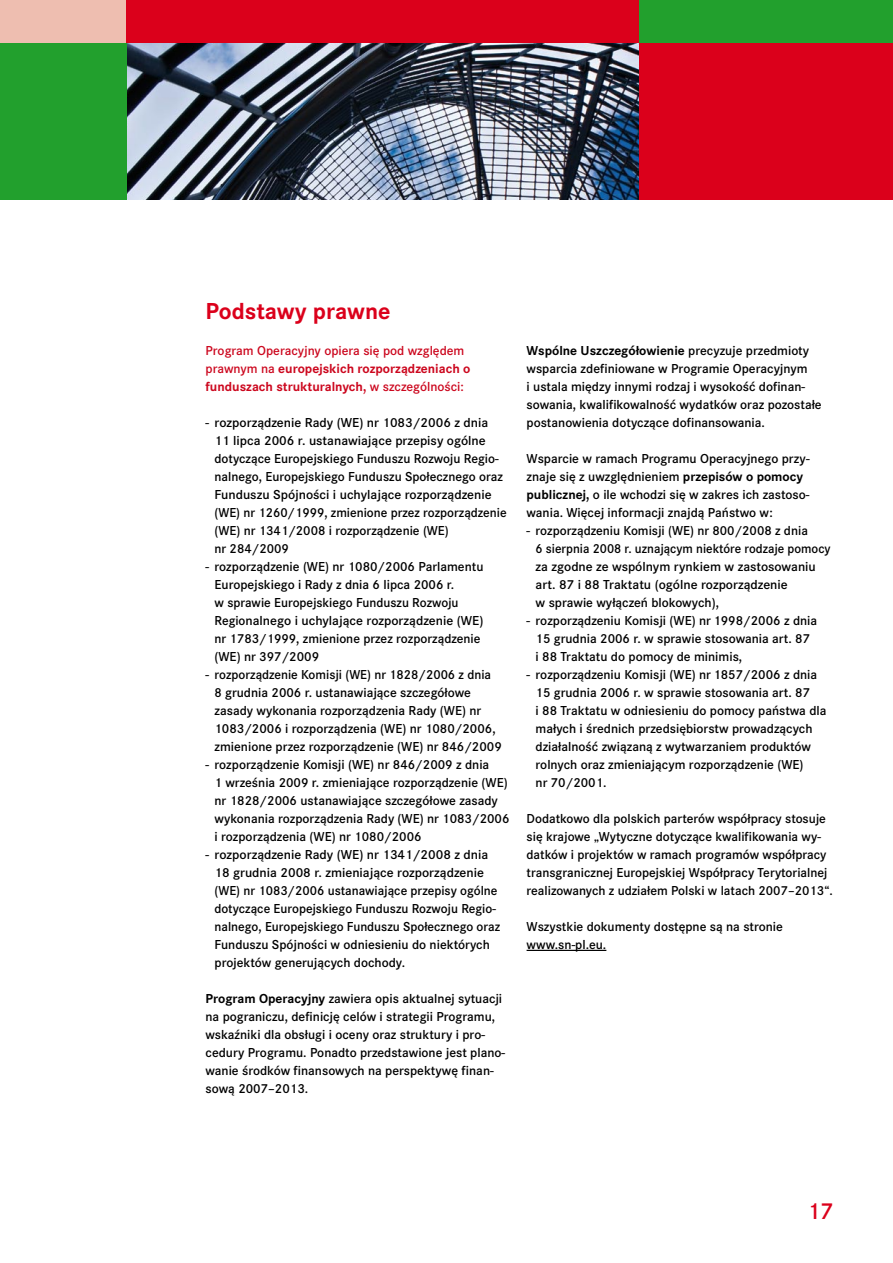
<style>
.page{position:relative;width:893px;height:1263px;background:#fff}
.page>*{position:absolute;margin:0;border:0;box-sizing:border-box;transform-origin:0 0}
.t1{font:700 24px "Corporate STCE";color:#db001b}
.t2{font:24px "Corporate STCE Dem";color:#db001b}
.t3{font:13.5px/18px "Corporate STCE Dem";color:#000}
.t4{font:700 13.5px/18px "Corporate STCE";color:#cc071e}
.t5{font:700 13.5px "Corporate STCE";color:#000}
.t6{font:13.5px "Corporate STCE Dem";color:#cc071e}
.s1{font-family:"Corporate STCE Dem";font-weight:400}
.s2{font-family:"Corporate STCE";font-weight:700}
</style>
<div class="page">
<hr style="left:527px;top:950px;width:79px;height:1px;background:#000">
<img style="left:126px;top:43px;width:513px;height:157px">
<div style="left:0;top:0;width:127px;height:43px;background:#eebeb0"></div>
<div style="left:0;top:43px;width:126px;height:157px;background:#22a02d"></div>
<div style="left:639px;top:43px;width:254px;height:157px;background:#db001b"></div>
<div style="left:126px;top:0;width:513px;height:43px;background:#db001b"></div>
<div style="left:639px;top:0;width:254px;height:43px;background:#22a02d"></div>
<h1 class="t1" style="left:206px;top:297px;width:186px">Podstawy prawne</h1>
<p class="t6" style="left:206px;top:343px;width:260px">Program Operacyjny opiera się pod względem</p>
<p class="t4" style="left:206px;top:360px;width:266px"><span class="s1">prawnym na</span> europejskich rozporządzeniach o funduszach strukturalnych, <span class="s1">w szczególności:</span></p>
<p class="t3" style="left:215px;top:414px;width:294px;text-indent:-9px">- rozporządzenie Rady (WE) nr 1083/2006 z dnia 11 lipca 2006 r. ustanawiające przepisy ogólne dotyczące Europejskiego Funduszu Rozwoju Regio&shy;nalnego, Europejskiego Funduszu Społecznego oraz Funduszu Spójności i uchylające rozporządzenie (WE) nr 1260/1999, zmienione przez rozporządzenie (WE) nr 1341/2008 i rozporządzenie (WE)<br>nr 284/2009</p>
<p class="t3" style="left:215px;top:558px;width:270px;text-indent:-9px">- rozporządzenie (WE) nr 1080/2006 Parlamentu Europejskiego i Rady z dnia 6 lipca 2006 r.<br>w sprawie Europejskiego Funduszu Rozwoju Regionalnego i uchylające rozporządzenie (WE) nr 1783/1999, zmienione przez rozporządzenie (WE) nr 397/2009</p>
<p class="t3" style="left:215px;top:666px;width:289px;text-indent:-9px">- rozporządzenie Komisji (WE) nr 1828/2006 z dnia<br>8 grudnia 2006 r. ustanawiające szczegółowe zasady wykonania rozporządzenia Rady (WE) nr 1083/2006 i rozporządzenia (WE) nr 1080/2006, zmienione przez rozporządzenie (WE) nr 846/2009</p>
<p class="t3" style="left:215px;top:756px;width:296px;text-indent:-9px">- rozporządzenie Komisji (WE) nr 846/2009 z dnia<br>1 września 2009 r. zmieniające rozporządzenie (WE) nr 1828/2006 ustanawiające szczegółowe zasady wykonania rozporządzenia Rady (WE) nr 1083/2006 i rozporządzenia (WE) nr 1080/2006</p>
<p class="t3" style="left:215px;top:846px;width:287px;text-indent:-9px">- rozporządzenie Rady (WE) nr 1341/2008 z dnia 18 grudnia 2008 r. zmieniające rozporządzenie (WE) nr 1083/2006 ustanawiające przepisy ogólne dotyczące Europejskiego Funduszu Rozwoju Regio&shy;nalnego, Europejskiego Funduszu Społecznego oraz Funduszu Spójności w odniesieniu do niektórych projektów generujących dochody.</p>
<p class="t3" style="left:206px;top:990px;width:301px"><span class="s2">Program Operacyjny</span> zawiera opis aktualnej sytuacji na pograniczu, definicję celów i strategii Programu, wskaźniki dla obsługi i oceny oraz struktury i pro&shy;cedury Programu. Ponadto przedstawione jest plano&shy;wanie środków finansowych na perspektywę finan&shy;sową 2007–2013.</p>
<p class="t5" style="left:527px;top:343px;width:284px">Wspólne Uszczegółowienie <span class="s1">precyzuje przedmioty</span></p>
<p class="t3" style="left:527px;top:360px;width:297px">wsparcia zdefiniowane w Programie Operacyjnym<br>i ustala między innymi rodzaj i wysokość dofinan&shy;sowania, kwalifikowalność wydatków oraz pozostałe postanowienia dotyczące dofinansowania.</p>
<p class="t3" style="left:527px;top:450px;width:284px">Wsparcie w ramach Programu Operacyjnego przy&shy;znaje się z uwzględnieniem <span class="s2">przepisów o pomocy publicznej,</span> o ile wchodzi się w zakres ich zastoso&shy;wania. Więcej informacji znajdą Państwo w:</p>
<p class="t3" style="left:536px;top:522px;width:297px;text-indent:-9px">- rozporządzeniu Komisji (WE) nr 800/2008 z dnia<br>6 sierpnia 2008 r. uznającym niektóre rodzaje pomocy za zgodne ze wspólnym rynkiem w zastosowaniu art. 87 i 88 Traktatu (ogólne rozporządzenie<br>w sprawie wyłączeń blokowych),</p>
<p class="t3" style="left:536px;top:612px;width:283px;text-indent:-9px">- rozporządzeniu Komisji (WE) nr 1998/2006 z dnia<br>15 grudnia 2006 r. w sprawie stosowania art. 87<br>i 88 Traktatu do pomocy de minimis,</p>
<p class="t3" style="left:536px;top:666px;width:292px;text-indent:-9px">- rozporządzeniu Komisji (WE) nr 1857/2006 z dnia 15 grudnia 2006 r. w sprawie stosowania art. 87<br>i 88 Traktatu w odniesieniu do pomocy państwa dla małych i średnich przedsiębiorstw prowadzących działalność związaną z wytwarzaniem produktów rolnych oraz zmieniającym rozporządzenie (WE)<br>nr 70/2001.</p>
<p class="t3" style="left:527px;top:810px;width:308px">Dodatkowo dla polskich parterów współpracy stosuje się krajowe „Wytyczne dotyczące kwalifikowania wy&shy;datków i projektów w ramach programów współpracy transgranicznej Europejskiej Współpracy Terytorialnej realizowanych z udziałem Polski w latach 2007–2013“.</p>
<p class="t3" style="left:527px;top:918px;width:258px">Wszystkie dokumenty dostępne są na stronie www.sn-pl.eu.</p>
<h1 class="t2" style="left:807px;top:1197px;width:28px">17</h1>
</div>
